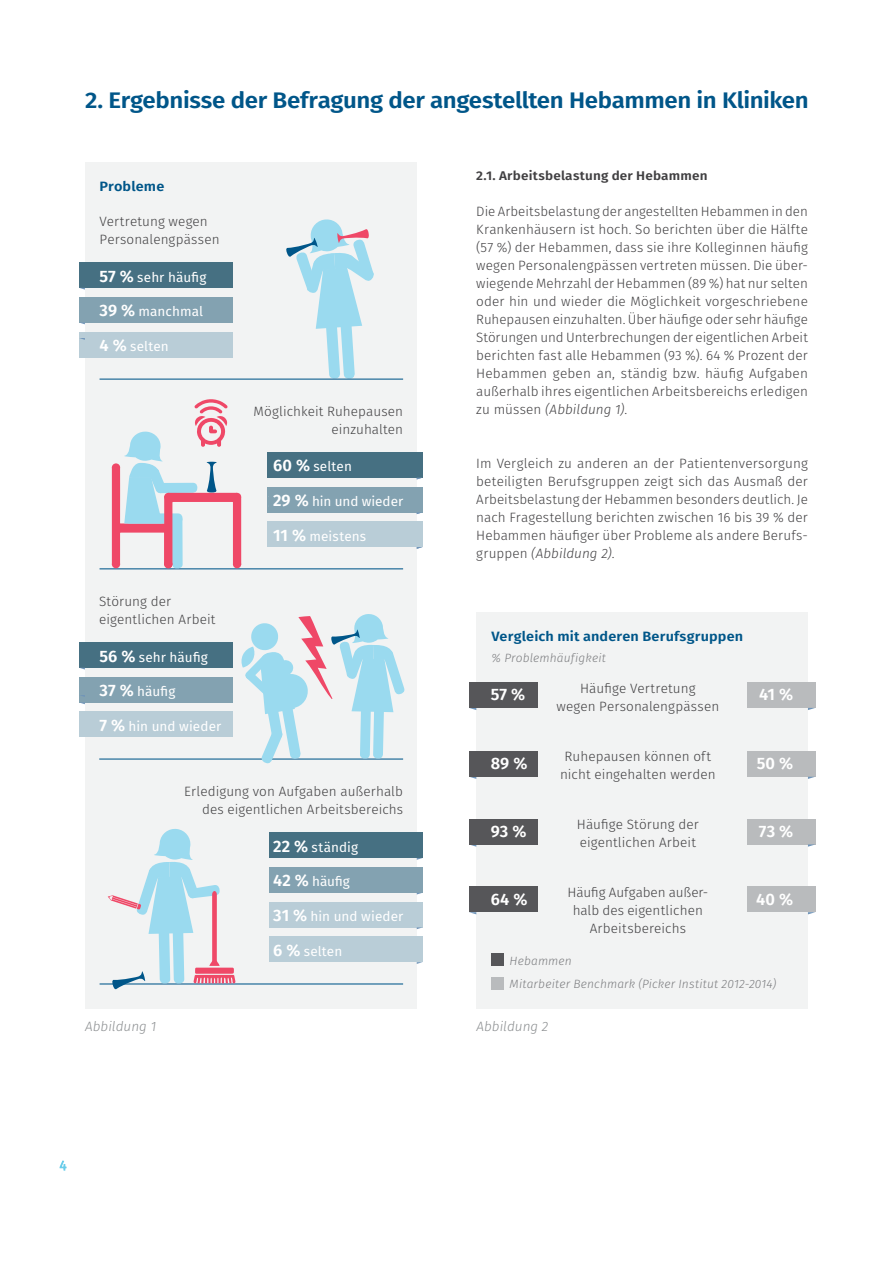
<style>
.page{position:relative;width:893px;height:1263px;background:#fff}
.page>*{position:absolute;margin:0;border:0;box-sizing:border-box;transform-origin:0 0}
.t1{font:600 22.5px "Fira Sans";letter-spacing:-.015em;color:#005689;scale:1.07 1}
.t2{font:600 18px "Fira Sans";color:#fff}
.t3{font:600 16.5px "Fira Sans";color:#fff}
.t4{font:300 13.5px/18px "Fira Sans";letter-spacing:.005em;color:#414042}
.t5{font:13.5px "Fira Sans";letter-spacing:.005em;color:#fff}
.t6{font:600 13.5px "Fira Sans";letter-spacing:.01em;color:#005689;scale:1.07 1}
.t7{font:italic 300 13.5px "Fira Sans";letter-spacing:.005em;color:#8b8e90}
.t8{font:600 12.6px "Fira Sans";letter-spacing:.015em;color:#414042;scale:1.07 1}
.t9{font:italic 300 12px "Fira Sans";letter-spacing:.01em;color:#7b7c7f}
.s1{font-weight:600;font-size:16.5px}
.s2{font-weight:600;font-size:18px}
.s3{font-style:italic}
</style>
<div class="page">
<svg style="left:60px;top:1161px;width:6px;height:9px"></svg>
<div style="left:85px;top:162px;width:332px;height:846px;background:#f2f3f3"></div>
<svg style="left:285px;top:219px;width:91px;height:160px"></svg>
<hr style="left:100px;top:379px;width:303px;height:1px;background:#005689">
<div style="left:79px;top:262px;width:154px;height:26px;background:#467082"></div>
<div style="left:79px;top:297px;width:154px;height:26px;background:#83a2b1"></div>
<div style="left:79px;top:332px;width:154px;height:25px;background:#b9cdd7"></div>
<hr style="left:99px;top:758px;width:304px;height:1px;background:#005689">
<svg style="left:241px;top:614px;width:164px;height:150px"></svg>
<div style="left:79px;top:642px;width:154px;height:26px;background:#467082"></div>
<div style="left:79px;top:677px;width:154px;height:25px;background:#83a2b1"></div>
<div style="left:79px;top:712px;width:154px;height:25px;background:#b9cdd7"></div>
<svg style="left:79px;top:695px;width:6px;height:9px"></svg>
<hr style="left:100px;top:983px;width:303px;height:1px;background:#005689">
<hr style="left:100px;top:568px;width:303px;height:1px;background:#005689">
<div style="left:269px;top:452px;width:153px;height:26px;background:#467082"></div>
<div style="left:269px;top:487px;width:153px;height:25px;background:#83a2b1"></div>
<div style="left:269px;top:521px;width:153px;height:26px;background:#b9cdd7"></div>
<div style="left:112px;top:560px;width:8px;height:8px;background:#ef4867;border-radius:50%"></div>
<div style="left:172px;top:515px;width:11px;height:53px;background:#9adaef;border-radius:4px"></div>
<svg style="left:112px;top:399px;width:129px;height:166px"></svg>
<div style="left:164px;top:560px;width:8px;height:8px;background:#ef4867;border-radius:50%"></div>
<div style="left:233px;top:560px;width:8px;height:8px;background:#ef4867;border-radius:50%"></div>
<div style="left:233px;top:493px;width:8px;height:8px;background:#ef4867;border-radius:50%"></div>
<div style="left:164px;top:493px;width:8px;height:8px;background:#ef4867;border-radius:50%"></div>
<div style="left:476px;top:612px;width:332px;height:396px;background:#f2f3f3"></div>
<div style="left:747px;top:682px;width:68px;height:26px;background:#b9bbbd"></div>
<div style="left:469px;top:682px;width:68px;height:26px;background:#565659"></div>
<div style="left:747px;top:751px;width:68px;height:26px;background:#b9bbbd"></div>
<div style="left:469px;top:751px;width:68px;height:26px;background:#565659"></div>
<div style="left:747px;top:819px;width:68px;height:25px;background:#b9bbbd"></div>
<svg style="left:808px;top:844px;width:7px;height:3px"></svg>
<svg style="left:469px;top:844px;width:7px;height:3px"></svg>
<div style="left:469px;top:819px;width:68px;height:25px;background:#565659"></div>
<div style="left:747px;top:886px;width:68px;height:26px;background:#b9bbbd"></div>
<div style="left:469px;top:886px;width:68px;height:26px;background:#565659"></div>
<div style="left:492px;top:977px;width:12px;height:13px;background:#b9bbbd"></div>
<div style="left:492px;top:953px;width:12px;height:13px;background:#565659"></div>
<div style="left:269px;top:832px;width:154px;height:26px;background:#467082"></div>
<div style="left:269px;top:867px;width:154px;height:26px;background:#83a2b1"></div>
<div style="left:269px;top:902px;width:154px;height:25px;background:#b9cdd7"></div>
<div style="left:269px;top:937px;width:154px;height:25px;background:#b9cdd7"></div>
<svg style="left:108px;top:829px;width:128px;height:161px"></svg>
<h1 class="t1" style="left:85px;top:82px;width:678px">2. Ergebnisse der Befragung der angestellten Hebammen in Kliniken</h1>
<p class="t6" style="left:100px;top:175px;width:62px">Probleme</p>
<p class="t4" style="left:100px;top:212px;width:122px">Vertretung wegen<br>Personalengpässen</p>
<p class="t5" style="left:100px;top:267px;width:108px"><span class="s1">57 %</span> sehr häufig</p>
<p class="t5" style="left:100px;top:301px;width:105px"><span class="s1">39 %</span> manchmal</p>
<p class="t5" style="left:100px;top:336px;width:71px"><span class="s1">4 %</span> selten</p>
<p class="t4" style="left:99px;top:592px;width:118px">Störung der eigentlichen Arbeit</p>
<p class="t5" style="left:100px;top:647px;width:110px"><span class="s1">56 %</span> sehr häufig</p>
<p class="t5" style="left:100px;top:681px;width:77px"><span class="s1">37 %</span> häufig</p>
<p class="t5" style="left:100px;top:716px;width:123px"><span class="s1">7 %</span> hin und wieder</p>
<p class="t4" style="left:253px;top:402px;width:151px;text-align:right">Möglichkeit Ruhepausen einzuhalten</p>
<p class="t5" style="left:273px;top:456px;width:80px"><span class="s1">60 %</span> selten</p>
<p class="t5" style="left:273px;top:491px;width:132px"><span class="s1">29 %</span> hin und wieder</p>
<p class="t5" style="left:273px;top:526px;width:95px"><span class="s1">11 %</span> meistens</p>
<h2 class="t2" style="left:269px;top:486px;width:40px">29 %</h2>
<p class="t5" style="left:306px;top:526px;width:97px"><span class="s2">11 %</span> meistens</p>
<p class="t7" style="left:85px;top:1017px;width:73px">Abbildung 1</p>
<p class="t4" style="left:184px;top:783px;width:220px;text-align:right">Erledigung von Aufgaben außerhalb des eigentlichen Arbeitsbereichs</p>
<p class="t5" style="left:273px;top:837px;width:86px"><span class="s1">22 %</span> ständig</p>
<p class="t5" style="left:273px;top:871px;width:78px"><span class="s1">42 %</span> häufig</p>
<p class="t5" style="left:273px;top:906px;width:132px"><span class="s1">31 %</span> hin und wieder</p>
<p class="t5" style="left:273px;top:941px;width:71px"><span class="s1">6 %</span> selten</p>
<p class="t8" style="left:476px;top:165px;width:218px">2.1. Arbeitsbelastung der Hebammen</p>
<p class="t4" style="left:476px;top:202px;width:333px;text-align:justify">Die Arbeitsbelastung der angestellten Hebammen in den Krankenhäusern ist hoch. So berichten über die Hälfte (57 %) der Hebammen, dass sie ihre Kolleginnen häufig wegen Personalengpässen vertreten müssen. Die über&shy;wiegende Mehrzahl der Hebammen (89 %) hat nur selten oder hin und wieder die Möglichkeit vorgeschriebene Ruhepausen einzuhalten. Über häufige oder sehr häufige Störungen und Unterbrechungen der eigentlichen Arbeit berichten fast alle Hebammen (93 %). 64 % Prozent der Hebammen geben an, ständig bzw. häufig Aufgaben außerhalb ihres eigentlichen Arbeitsbereichs erledigen zu müssen <span class="s3">(Abbildung 1)</span>.</p>
<p class="t4" style="left:476px;top:454px;width:333px;text-align:justify">Im Vergleich zu anderen an der Patientenversorgung beteiligten Berufsgruppen zeigt sich das Ausmaß der Arbeitsbelastung der Hebammen besonders deutlich. Je nach Fragestellung berichten zwischen 16 bis 39 % der Hebammen häufiger über Probleme als andere Berufs&shy;gruppen <span class="s3">(Abbildung 2)</span>.</p>
<p class="t6" style="left:492px;top:625px;width:237px">Vergleich mit anderen Berufsgruppen</p>
<p class="t9" style="left:492px;top:649px;width:116px">% Problemhäufigkeit</p>
<p class="t3" style="left:491px;top:681px;width:36px">57 %</p>
<p class="t4" style="left:556px;top:679px;width:164px;text-align:center">Häufige Vertretung<br>wegen Personalengpässen</p>
<p class="t3" style="left:759px;top:681px;width:35px">41 %</p>
<p class="t4" style="left:560px;top:748px;width:157px;text-align:center">Ruhepausen können oft nicht eingehalten werden</p>
<p class="t3" style="left:491px;top:750px;width:38px">89 %</p>
<p class="t3" style="left:757px;top:750px;width:38px">50 %</p>
<p class="t4" style="left:577px;top:815px;width:123px">Häufige Störung der eigentlichen Arbeit</p>
<p class="t3" style="left:491px;top:818px;width:37px">93 %</p>
<p class="t3" style="left:759px;top:818px;width:36px">73 %</p>
<p class="t4" style="left:567px;top:883px;width:142px;text-align:center">Häufig Aufgaben außer&shy;halb des eigentlichen<br>Arbeitsbereichs</p>
<p class="t3" style="left:491px;top:885px;width:38px">64 %</p>
<p class="t3" style="left:756px;top:885px;width:38px">40 %</p>
<p class="t9" style="left:510px;top:952px;width:64px">Hebammen</p>
<p class="t9" style="left:510px;top:976px;width:268px">Mitarbeiter Benchmark (Picker Institut 2012-2014)</p>
<p class="t7" style="left:476px;top:1017px;width:74px">Abbildung 2</p>
</div>
